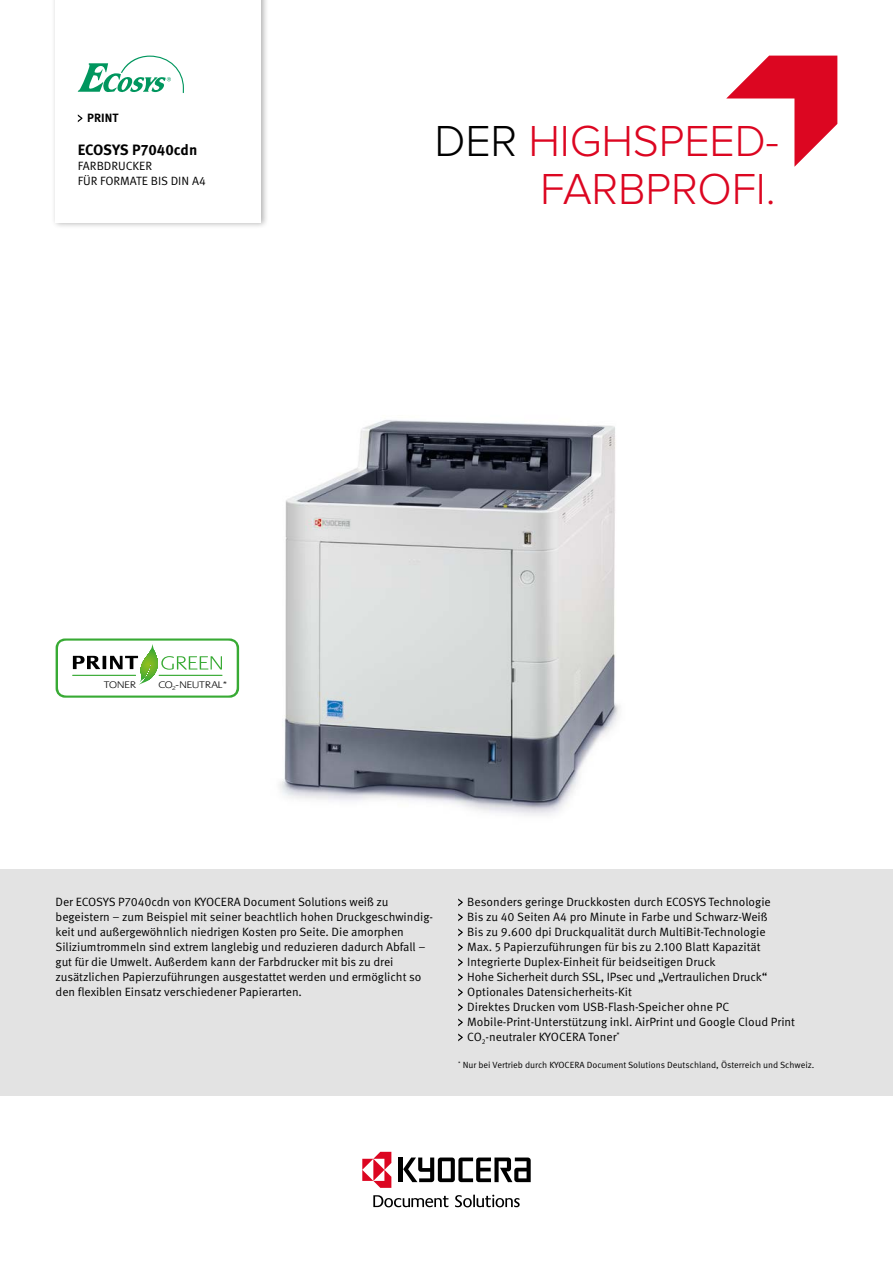
<style>
.page{position:relative;width:893px;height:1263px;background:#fff}
.page>*{position:absolute;margin:0;border:0;box-sizing:border-box;transform-origin:0 0}
.t1{font:300 45px/48px "Proxima Nova";letter-spacing:-.005em;color:#dc0621;text-align:right}
.t2{font:700 15px "Meta Pro";letter-spacing:-.005em;color:#000}
.t3{font:12px/15px "Meta Pro Norm";letter-spacing:-.005em;color:#000}
.t4{font:700 12px "Meta Pro";color:#000}
.t5{font:300 9.9px "Praxis";color:#000;scale:1.2 1}
.t6{font:9px "Meta Pro Norm";color:#000}
.s1{font-family:"Helvetica";font-size:9.6px}
.s2{color:#000}
</style>
<div class="page">
<img style="left:259px;top:420px;width:375px;height:450px">
<div style="left:0;top:870px;width:893px;height:226px;background:#e3e3e3"></div>
<div style="left:51px;top:0;width:217px;height:229px;background:#000;opacity:.3"></div>
<div style="left:56px;top:0;width:205px;height:223px;background:#fff"></div>
<hr style="left:399px;top:1157px;width:4px;height:25px;background:#000">
<svg style="left:403px;top:1157px;width:128px;height:25px"></svg>
<svg style="left:362px;top:1152px;width:29px;height:36px"></svg>
<svg style="left:455px;top:1195px;width:65px;height:12px"></svg>
<svg style="left:373px;top:1195px;width:75px;height:12px"></svg>
<svg style="left:78px;top:56px;width:106px;height:37px"></svg>
<svg style="left:726px;top:56px;width:111px;height:111px"></svg>
<svg style="left:458px;top:898px;width:5px;height:8px"></svg>
<svg style="left:458px;top:913px;width:5px;height:8px"></svg>
<svg style="left:458px;top:928px;width:5px;height:8px"></svg>
<svg style="left:458px;top:943px;width:5px;height:8px"></svg>
<svg style="left:458px;top:958px;width:5px;height:8px"></svg>
<svg style="left:458px;top:973px;width:5px;height:8px"></svg>
<svg style="left:458px;top:988px;width:5px;height:8px"></svg>
<svg style="left:458px;top:1003px;width:5px;height:8px"></svg>
<svg style="left:458px;top:1018px;width:5px;height:8px"></svg>
<svg style="left:458px;top:1033px;width:5px;height:8px"></svg>
<svg style="left:78px;top:114px;width:4px;height:8px"></svg>
<svg style="left:56px;top:638px;width:183px;height:60px"></svg>
<hr style="left:72px;top:675px;width:64px;height:1px;background:#38aa34">
<hr style="left:159px;top:675px;width:63px;height:1px;background:#38aa34">
<p class="t4" style="left:87px;top:109px;width:33px">PRINT</p>
<p class="t2" style="left:78px;top:138px;width:121px">ECOSYS P7040cdn</p>
<p class="t3" style="left:78px;top:158px;width:130px">FARBDRUCKER<br>FÜR FORMATE BIS DIN A4</p>
<p class="t5" style="left:104px;top:679px;width:28px">TONER</p>
<p class="t5" style="left:158px;top:679px;width:59px">CO<sub>2</sub>-NEUTRAL<span class="s1">*</span></p>
<h1 class="t1" style="left:435px;top:119px;width:346px"><span class="s2">DER</span> HIGHSPEED-<br>FARBPROFI.</h1>
<p class="t3" style="left:56px;top:894px;width:379px">Der ECOSYS P7040cdn von KYOCERA Document Solutions weiß zu begeistern – zum Beispiel mit seiner beachtlich hohen Druckgeschwindig&shy;keit und außergewöhnlich niedrigen Kosten pro Seite. Die amorphen Siliziumtrommeln sind extrem langlebig und reduzieren dadurch Abfall – gut für die Umwelt. Außerdem kann der Farbdrucker mit bis zu drei zusätzlichen Papierzuführungen ausgestattet werden und ermöglicht so den flexiblen Einsatz verschiedener Papierarten.</p>
<p class="t3" style="left:467px;top:894px;width:329px">Besonders geringe Druckkosten durch ECOSYS Technologie<br>Bis zu 40 Seiten A4 pro Minute in Farbe und Schwarz-Weiß<br>Bis zu 9.600 dpi Druckqualität durch MultiBit-Technologie<br>Max. 5 Papierzuführungen für bis zu 2.100 Blatt Kapazität Integrierte Duplex-Einheit für beidseitigen Druck<br>Hohe Sicherheit durch SSL, IPsec und „Vertraulichen Druck“ Optionales Datensicherheits-Kit<br>Direktes Drucken vom USB-Flash-Speicher ohne PC Mobile-Print-Unterstützung inkl. AirPrint und Google Cloud Print CO<sub>2</sub>-neutraler KYOCERA Toner<sup>*</sup></p>
<p class="t6" style="left:458px;top:1058px;width:358px"><sup>*</sup> Nur bei Vertrieb durch KYOCERA Document Solutions Deutschland, Österreich und Schweiz.</p>
</div>
